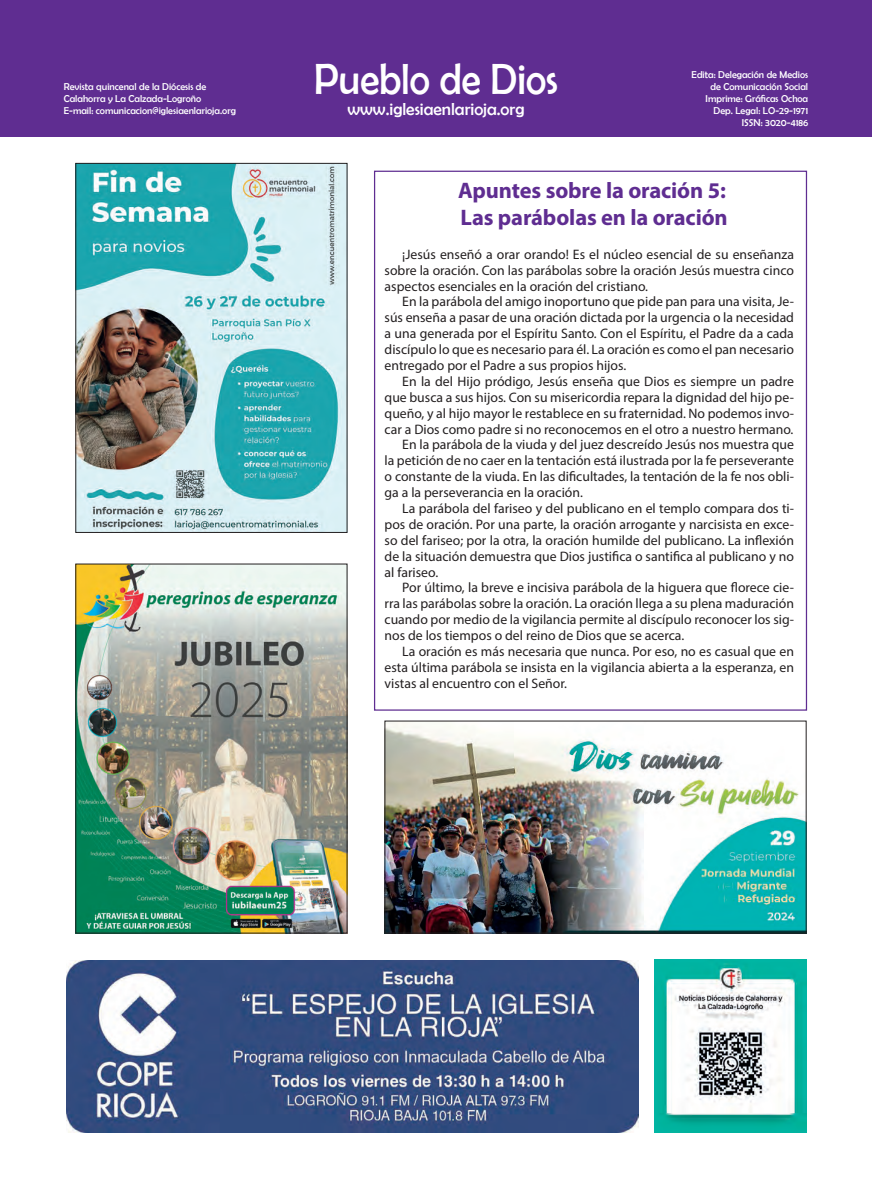
<style>
.page{position:relative;width:872px;height:1191px;background:#fff}
.page>*{position:absolute;margin:0;border:0;box-sizing:border-box;transform-origin:0 0}
.t1{font:43.75px "Berlin Sans FB";color:#fff;scale:.9 1}
.t2{font:700 22.5px/27.5px "Myriad Pro";letter-spacing:-.005em;color:#5f2d91}
.t3{font:17.5px "Berlin Sans FB";color:#fff}
.t4{font:13.75px/15.9px "Myriad Pro";color:#231f20;text-align:justify}
.t5{font:10px/12px "Berlin Sans FB";color:#fff;text-align:right}
</style>
<div class="page">
<div style="left:0;top:0;width:872px;height:136px;background:#5f2d91"></div>
<img style="left:66px;top:960px;width:572px;height:172px">
<img style="left:654px;top:959px;width:152px;height:174px">
<img style="left:386px;top:722px;width:418px;height:209px">
<div style="left:384px;top:720px;width:422px;height:213px;border:1px solid #231f20"></div>
<img style="left:77px;top:566px;width:268px;height:365px">
<div style="left:75px;top:564px;width:272px;height:369px;border:1px solid #231f20"></div>
<img style="left:77px;top:165px;width:268px;height:366px">
<div style="left:75px;top:163px;width:272px;height:370px;border:1px solid #231f20"></div>
<p class="t5" style="left:64px;top:81px;width:173px;text-align:left">Revista quincenal de la Diócesis de<br>Calahorra y La Calzada-Logroño<br>E-mail: comunicacion@iglesiaenlarioja.org</p>
<h1 class="t1" style="left:314px;top:55px;width:272px">Pueblo de Dios</h1>
<p class="t3" style="left:347px;top:99px;width:178px">www.iglesiaenlarioja.org</p>
<p class="t5" style="left:691px;top:69px;width:118px">Edita: Delegación de Medios de Comunicación Social<br>Imprime: Gráficas Ochoa<br>Dep. Legal: LO-29-1971<br>ISSN: 3020-4186</p>
<h2 class="t2" style="left:458px;top:176px;width:271px">Apuntes sobre la oración 5:<br>Las parábolas en la oración</h2>
<p class="t4" style="left:384px;top:246px;width:411px;text-indent:18px">¡Jesús enseñó a orar orando! Es el núcleo esencial de su enseñanza sobre la oración. Con las parábolas sobre la oración Jesús muestra cinco aspectos esenciales en la oración del cristiano.</p>
<p class="t4" style="left:384px;top:294px;width:411px;text-indent:18px">En la parábola del amigo inoportuno que pide pan para una visita, Je&shy;sús enseña a pasar de una oración dictada por la urgencia o la necesidad a una generada por el Espíritu Santo. Con el Espíritu, el Padre da a cada discípulo lo que es necesario para él. La oración es como el pan necesario entregado por el Padre a sus propios hijos.</p>
<p class="t4" style="left:402px;top:373px;width:393px">En la del Hijo pródigo, Jesús enseña que Dios es siempre un padre</p>
<p class="t4" style="left:384px;top:389px;width:411px">que busca a sus hijos. Con su misericordia repara la dignidad del hijo pe-</p>
<p class="t4" style="left:384px;top:405px;width:411px">queño, y al hijo mayor le restablece en su fraternidad. No podemos invo-</p>
<p class="t4" style="left:384px;top:421px;width:410px">car a Dios como padre si no reconocemos en el otro a nuestro hermano.</p>
<p class="t4" style="left:402px;top:437px;width:393px">En la parábola de la viuda y del juez descreído Jesús nos muestra que</p>
<p class="t4" style="left:384px;top:452px;width:411px">la petición de no caer en la tentación está ilustrada por la fe perseverante</p>
<p class="t4" style="left:384px;top:468px;width:411px">o constante de la viuda. En las dificultades, la tentación de la fe nos obli-</p>
<p class="t4" style="left:384px;top:484px;width:200px">ga a la perseverancia en la oración.</p>
<p class="t4" style="left:402px;top:500px;width:393px">La parábola del fariseo y del publicano en el templo compara dos ti-</p>
<p class="t4" style="left:384px;top:516px;width:411px">pos de oración. Por una parte, la oración arrogante y narcisista en exce-</p>
<p class="t4" style="left:384px;top:532px;width:411px">so del fariseo; por la otra, la oración humilde del publicano. La inflexión</p>
<p class="t4" style="left:384px;top:548px;width:411px">de la situación demuestra que Dios justifica o santifica al publicano y no</p>
<p class="t4" style="left:384px;top:564px;width:55px">al fariseo.</p>
<p class="t4" style="left:402px;top:579px;width:393px">Por último, la breve e incisiva parábola de la higuera que florece cie-</p>
<p class="t4" style="left:384px;top:595px;width:411px">rra las parábolas sobre la oración. La oración llega a su plena maduración</p>
<p class="t4" style="left:384px;top:611px;width:411px">cuando por medio de la vigilancia permite al discípulo reconocer los sig-</p>
<p class="t4" style="left:384px;top:627px;width:301px">nos de los tiempos o del reino de Dios que se acerca.</p>
<p class="t4" style="left:402px;top:643px;width:393px">La oración es más necesaria que nunca. Por eso, no es casual que en</p>
<p class="t4" style="left:384px;top:659px;width:411px">esta última parábola se insista en la vigilancia abierta a la esperanza, en</p>
<p class="t4" style="left:384px;top:675px;width:184px">vistas al encuentro con el Señor.</p>
</div>
